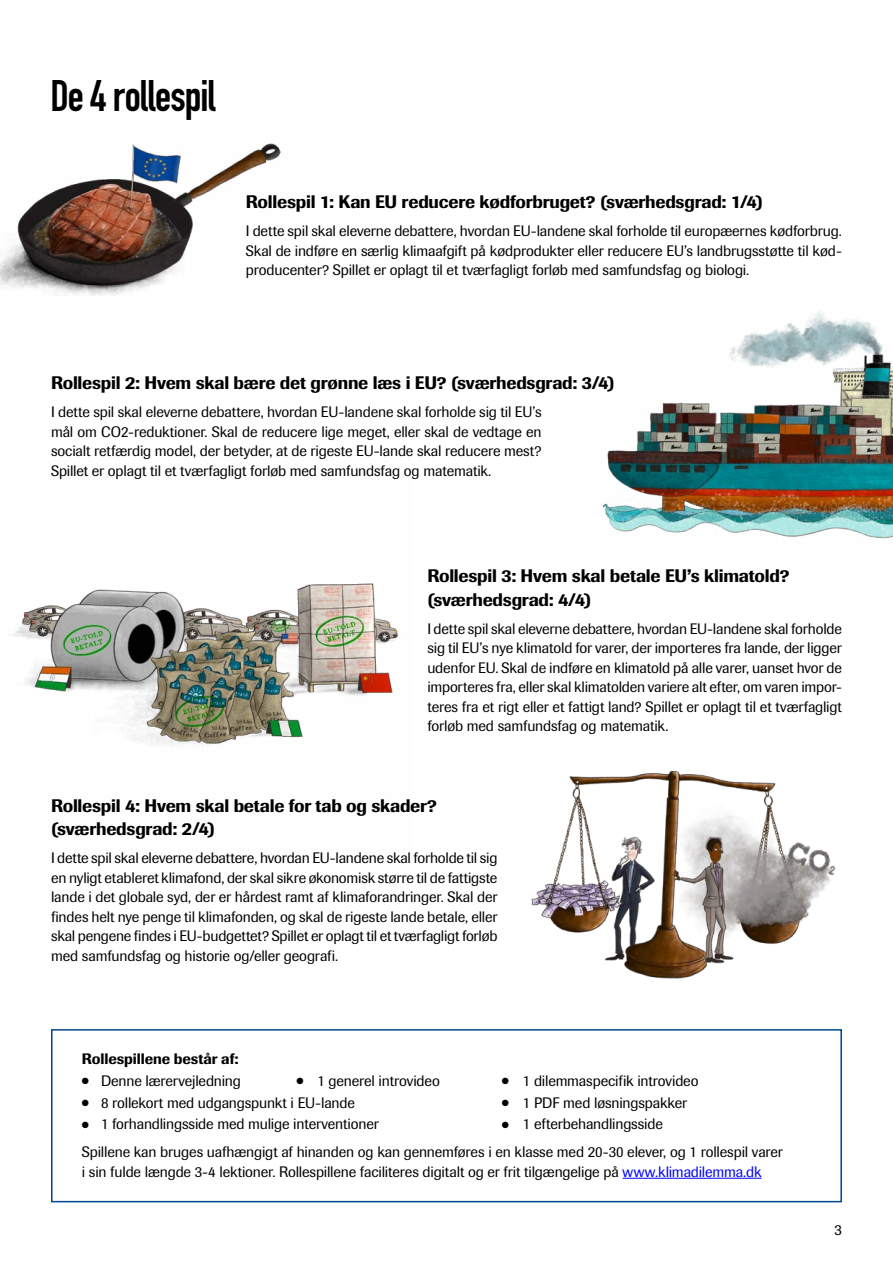
<style>
.page{position:relative;width:893px;height:1263px;background:#fff}
.page>*{position:absolute;margin:0;border:0;box-sizing:border-box;transform-origin:0 0}
.t1{font:700 43.5px "DIN Condensed";letter-spacing:-.025em;color:#000}
.t2{font:500 18px/23.7px "Imago";letter-spacing:-.01em;color:#000}
.t3{font:15px/19.5px "Imago";letter-spacing:-.01em;color:#000;text-align:justify}
.t4{font:500 15px "Imago";letter-spacing:-.005em;color:#000}
.s1{color:#00f}
</style>
<div class="page">
<img style="left:13px;top:583px;width:386px;height:163px">
<div style="left:51px;top:1029px;width:791px;height:173px;border:2px solid #00478d"></div>
<hr style="left:623px;top:1178px;width:139px;height:1px;background:#00f">
<img style="left:1px;top:143px;width:280px;height:153px">
<img style="left:531px;top:770px;width:305px;height:209px">
<img style="left:602px;top:312px;width:291px;height:227px">
<h1 class="t1" style="left:50px;top:66px;width:166px">De 4 rollespil</h1>
<p class="t2" style="left:246px;top:190px;width:519px">Rollespil 1: Kan EU reducere kødforbruget? (sværhedsgrad: 1/4)</p>
<p class="t3" style="left:246px;top:221px;width:598px">I dette spil skal eleverne debattere, hvordan EU-landene skal forholde til europæernes kødforbrug.<br>Skal de indføre en særlig klimaafgift på kødprodukter eller reducere EU’s landbrugsstøtte til kød&shy;producenter? Spillet er oplagt til et tværfagligt forløb med samfundsfag og biologi.</p>
<p class="t2" style="left:51px;top:371px;width:565px">Rollespil 2: Hvem skal bære det grønne læs i EU? (sværhedsgrad: 3/4)</p>
<p class="t3" style="left:51px;top:402px;width:492px">I dette spil skal eleverne debattere, hvordan EU-landene skal forholde sig til EU’s mål om CO2-reduktioner. Skal de reducere lige meget, eller skal de vedtage en socialt retfærdig model, der betyder, at de rigeste EU-lande skal reducere mest?<br>Spillet er oplagt til et tværfagligt forløb med samfundsfag og matematik.</p>
<p class="t2" style="left:427px;top:564px;width:364px">Rollespil 3: Hvem skal betale EU’s klimatold? (sværhedsgrad: 4/4)</p>
<p class="t3" style="left:427px;top:619px;width:416px">I dette spil skal eleverne debattere, hvordan EU-landene skal forholde sig til EU’s nye klimatold for varer, der importeres fra lande, der ligger udenfor EU. Skal de indføre en klimatold på alle varer, uanset hvor de importeres fra, eller skal klimatolden variere alt efter, om varen impor&shy;teres fra et rigt eller et fattigt land? Spillet er oplagt til et tværfagligt forløb med samfundsfag og matematik.</p>
<p class="t2" style="left:51px;top:793px;width:387px">Rollespil 4: Hvem skal betale for tab og skader? (sværhedsgrad: 2/4)</p>
<p class="t3" style="left:51px;top:848px;width:448px">I dette spil skal eleverne debattere, hvordan EU-landene skal forholde til sig en nyligt etableret klimafond, der skal sikre økonomisk større til de fattigste lande i det globale syd, der er hårdest ramt af klimaforandringer. Skal der findes helt nye penge til klimafonden, og skal de rigeste lande betale, eller skal pengene findes i EU-budgettet? Spillet er oplagt til et tværfagligt forløb med samfundsfag og historie og/eller geografi.</p>
<p class="t4" style="left:82px;top:1050px;width:158px">Rollespillene består af:</p>
<p class="t3" style="left:82px;top:1071px;width:161px">● Denne lærervejledning</p>
<p class="t3" style="left:296px;top:1071px;width:145px">● 1 generel introvideo</p>
<p class="t3" style="left:502px;top:1071px;width:198px">● 1 dilemmaspecifik introvideo</p>
<p class="t3" style="left:82px;top:1093px;width:275px">● 8 rollekort med udgangspunkt i EU-lande</p>
<p class="t3" style="left:502px;top:1093px;width:187px">● 1 PDF med løsningspakker</p>
<p class="t3" style="left:82px;top:1114px;width:298px">● 1 forhandlingsside med mulige interventioner</p>
<p class="t3" style="left:82px;top:1110px;width:702px;line-height:28px;text-indent:420px">● 1 efterbehandlingsside<br>Spillene kan bruges uafhængigt af hinanden og kan gennemføres i en klasse med 20-30 elever, og 1 rollespil varer</p>
<p class="t3" style="left:82px;top:1162px;width:681px">i sin fulde længde 3-4 lektioner. Rollespillene faciliteres digitalt og er frit tilgængelige på <span class="s1">www.klimadilemma.dk</span></p>
<p class="t3" style="left:834px;top:1220px;width:9px">3</p>
</div>
